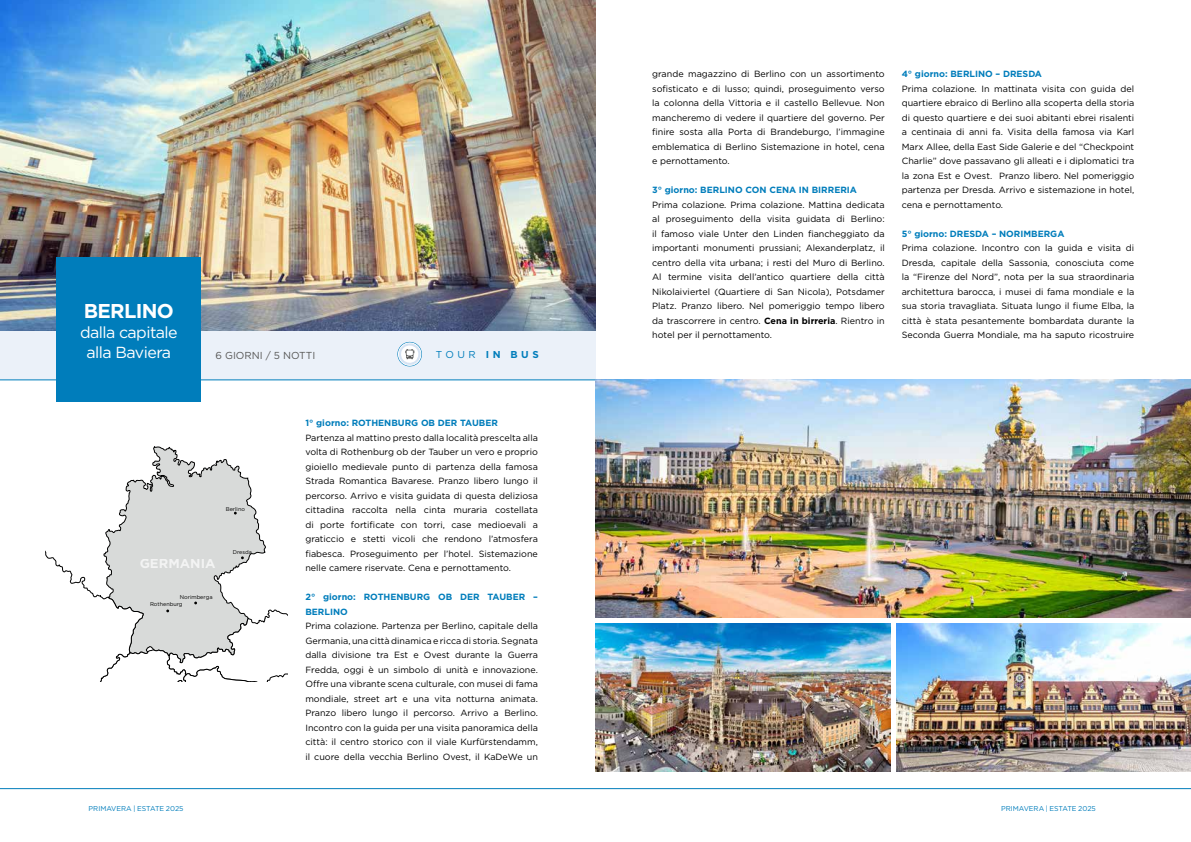
<style>
.page{position:relative;width:1191px;height:842px;background:#fff}
.page>*{position:absolute;margin:0;border:0;box-sizing:border-box;transform-origin:0 0}
.t1{font:700 20px "Gotham";letter-spacing:-.035em;color:#fff}
.t2{font:16px/20px "Gotham";letter-spacing:-.035em;color:#fff;text-align:center}
.t3{font:700 13.2px "Gotham";color:#fff}
.t4{font:10.1px "Gotham";color:#575756}
.t5{font:700 10px "Gotham";color:#007dbb}
.t6{font:9px/14.5px "Gotham";color:#000;text-align:justify}
.t7{font:700 9px/14.5px "Gotham";color:#007dbb}
.t8{font:7px "Gotham";color:#007dbb}
.t9{font:5.5px/7.4px "Gotham";color:#000}
.s1{font-weight:400}
.s2{font-weight:700}
</style>
<div class="page">
<div style="left:0;top:330px;width:595px;height:50px;background:#ebf1f9"></div>
<img style="left:0;top:0;width:595px;height:330px">
<hr style="left:0;top:379px;width:595px;height:1px;background:#007dbb">
<div style="left:57px;top:257px;width:144px;height:145px;background:#007dbb"></div>
<svg style="left:397px;top:341px;width:25px;height:26px"></svg>
<img style="left:595px;top:380px;width:596px;height:237px">
<img style="left:595px;top:623px;width:295px;height:148px">
<img style="left:896px;top:623px;width:295px;height:148px">
<svg style="left:45px;top:446px;width:242px;height:235px"></svg>
<hr style="left:0;top:788px;width:1191px;height:1px;background:#007dbb">
<h1 class="t1" style="left:84px;top:298px;width:91px">BERLINO</h1>
<h2 class="t2" style="left:80px;top:322px;width:99px">dalla capitale alla Baviera</h2>
<p class="t4" style="left:215px;top:349px;width:101px">6 GIORNI / 5 NOTTI</p>
<p class="t5" style="left:436px;top:348px;width:104px"><span class="s1">TOUR</span> IN BUS</p>
<h3 class="t3" style="left:140px;top:555px;width:77px">GERMANIA</h3>
<p class="t9" style="left:150px;top:593px;width:64px;text-indent:30px">Norimberga<br>Rothenburg</p>
<p class="t9" style="left:226px;top:505px;width:21px">Berlino</p>
<p class="t9" style="left:233px;top:549px;width:21px">Dresda</p>
<p class="t7" style="left:305px;top:416px;width:194px">1° giorno: ROTHENBURG OB DER TAUBER</p>
<p class="t6" style="left:305px;top:430px;width:234px">Partenza al mattino presto dalla località prescelta alla volta di Rothenburg ob der Tauber un vero e proprio gioiello medievale punto di partenza della famosa Strada Romantica Bavarese. Pranzo libero lungo il percorso. Arrivo e visita guidata di questa deliziosa cittadina raccolta nella cinta muraria costellata di porte fortificate con torri, case medioevali a graticcio e stetti vicoli che rendono l’atmosfera fiabesca. Proseguimento per l’hotel. Sistemazione nelle camere riservate. Cena e pernottamento.</p>
<p class="t7" style="left:305px;top:590px;width:234px">2° giorno: ROTHENBURG OB DER TAUBER –<br>BERLINO</p>
<p class="t6" style="left:305px;top:619px;width:234px">Prima colazione. Partenza per Berlino, capitale della Germania, una città dinamica e ricca di storia. Segnata dalla divisione tra Est e Ovest durante la Guerra Fredda, oggi è un simbolo di unità e innovazione.<br>Offre una vibrante scena culturale, con musei di fama mondiale, street art e una vita notturna animata.<br>Pranzo libero lungo il percorso. Arrivo a Berlino.<br>Incontro con la guida per una visita panoramica della città: il centro storico con il viale Kurfürstendamm, il cuore della vecchia Berlino Ovest, il KaDeWe un</p>
<p class="t6" style="left:652px;top:67px;width:234px">grande magazzino di Berlino con un assortimento sofisticato e di lusso; quindi, proseguimento verso la colonna della Vittoria e il castello Bellevue. Non mancheremo di vedere il quartiere del governo. Per finire sosta alla Porta di Brandeburgo, l’immagine emblematica di Berlino Sistemazione in hotel, cena e pernottamento.</p>
<p class="t7" style="left:652px;top:183px;width:206px">3° giorno: BERLINO CON CENA IN BIRRERIA</p>
<p class="t6" style="left:652px;top:197px;width:234px">Prima colazione. Prima colazione. Mattina dedicata al proseguimento della visita guidata di Berlino: il famoso viale Unter den Linden fiancheggiato da importanti monumenti prussiani; Alexanderplatz, il centro della vita urbana; i resti del Muro di Berlino.<br>Al termine visita dell’antico quartiere della città Nikolaiviertel (Quartiere di San Nicola), Potsdamer Platz. Pranzo libero. Nel pomeriggio tempo libero da trascorrere in centro. <span class="s2">Cena in birreria</span>. Rientro in hotel per il pernottamento.</p>
<p class="t7" style="left:901px;top:67px;width:142px">4° giorno: BERLINO – DRESDA</p>
<p class="t6" style="left:901px;top:81px;width:234px">Prima colazione. In mattinata visita con guida del quartiere ebraico di Berlino alla scoperta della storia di questo quartiere e dei suoi abitanti ebrei risalenti a centinaia di anni fa. Visita della famosa via Karl Marx Allee, della East Side Galerie e del “Checkpoint Charlie” dove passavano gli alleati e i diplomatici tra la zona Est e Ovest. Pranzo libero. Nel pomeriggio partenza per Dresda. Arrivo e sistemazione in hotel, cena e pernottamento.</p>
<p class="t7" style="left:901px;top:226px;width:164px">5° giorno: DRESDA – NORIMBERGA</p>
<p class="t6" style="left:901px;top:241px;width:234px">Prima colazione. Incontro con la guida e visita di Dresda, capitale della Sassonia, conosciuta come la “Firenze del Nord”, nota per la sua straordinaria architettura barocca, i musei di fama mondiale e la sua storia travagliata. Situata lungo il fiume Elba, la città è stata pesantemente bombardata durante la Seconda Guerra Mondiale, ma ha saputo ricostruire</p>
<p class="t8" style="left:89px;top:804px;width:96px">PRIMAVERA | ESTATE 2025</p>
<p class="t8" style="left:1001px;top:804px;width:96px">PRIMAVERA | ESTATE 2025</p>
</div>
